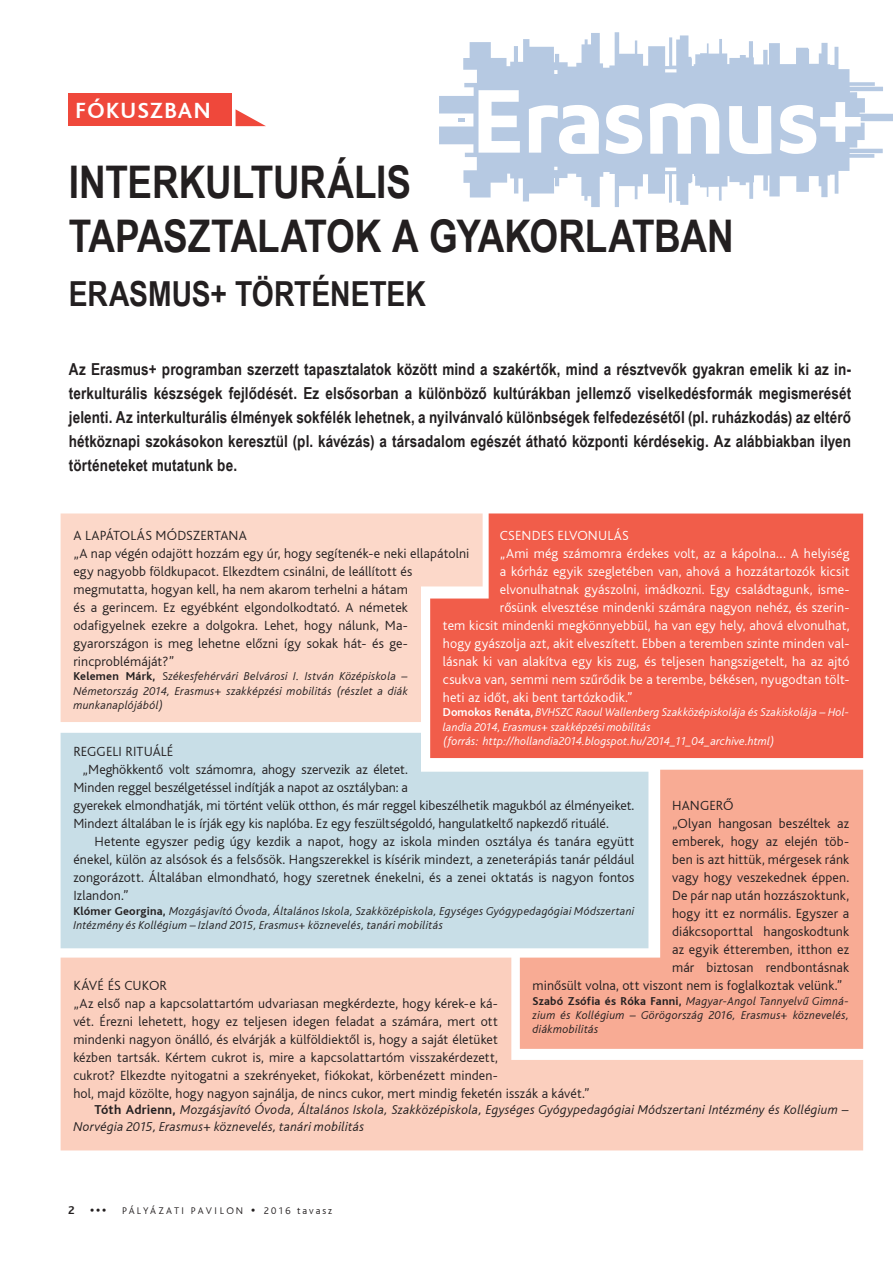
<style>
.page{position:relative;width:893px;height:1263px;background:#fff}
.page>*{position:absolute;margin:0;border:0;box-sizing:border-box;transform-origin:0 0}
.kenyérszöveg_jó{font:700 45px "Arial Narrow";letter-spacing:-.005em;color:#231f20}
.kenyérszöveg_jó-2{font:700 34.5px "Arial Narrow";color:#231f20}
.t1{font:700 23.1px "Bliss";letter-spacing:.05em;color:#fff}
.kenyérszöveg_jó-3{font:700 16.5px/24px "Arial Narrow";letter-spacing:.01em;color:#231f20;text-align:justify}
.kenyérszöveg_jó-4{font:300 13.95px/18px "Bliss CE";letter-spacing:.01em;color:#231f20}
.kenyérszöveg_jó-5{font:300 13.95px "Bliss CE";letter-spacing:.01em;color:#fff}
.kenyérszöveg_jó-6{font:italic 300 13.5px/16.2px "Bliss CE";letter-spacing:.015em;color:#231f20}
.kenyérszöveg_jó-7{font:italic 300 12px/14.4px "Bliss CE";letter-spacing:.02em;color:#231f20;text-align:justify}
.kenyérszöveg_jó-8{font:italic 300 12px/14.4px "Bliss CE";letter-spacing:.005em;color:#fff}
.t2{font:12px "Bliss Bold HU";color:#231f20}
.t3{font:10.5px "Wingdings";color:#231f20}
.t4{font:10.2px "Bliss Light HU";letter-spacing:.19em;color:#231f20}
.s1{font-family:"Bliss";font-weight:700;font-style:normal}
.s2{font-style:normal}
</style>
<div class="page">
<div style="left:68px;top:94px;width:163px;height:32px;background:#ef483b"></div>
<svg style="left:236px;top:109px;width:30px;height:17px"></svg>
<svg style="left:439px;top:32px;width:454px;height:175px;fill:#b6c9e2"></svg>
<svg style="left:572px;top:132px;width:13px;height:14px"></svg>
<div style="left:61px;top:513px;width:369px;height:209px;background:#fcd8c9"></div>
<div style="left:430px;top:513px;width:433px;height:245px;background:#f15d4a"></div>
<svg style="left:61px;top:733px;width:587px;height:215px;background:#cbd8df"></svg>
<svg style="left:520px;top:770px;width:343px;height:187px;background:#e7c1b7"></svg>
<svg style="left:61px;top:957px;width:802px;height:193px;background:#fac9b7"></svg>
<h3 class="t1" style="left:76px;top:98px;width:136px">FÓKUSZBAN</h3>
<p class="kenyérszöveg_jó" style="left:69px;top:148px;width:344px">INTERKULTURÁLIS</p>
<p class="kenyérszöveg_jó" style="left:69px;top:202px;width:666px">TAPASZTALATOK A GYAKORLATBAN</p>
<p class="kenyérszöveg_jó-2" style="left:69px;top:268px;width:359px">ERASMUS+ TÖRTÉNETEK</p>
<p class="kenyérszöveg_jó-3" style="left:69px;top:357px;width:784px">Az Erasmus+ programban szerzett tapasztalatok között mind a szakértők, mind a résztvevők gyakran emelik ki az in&shy;terkulturális készségek fejlődését. Ez elsősorban a különböző kultúrákban jellemző viselkedésformák megismerését jelenti. Az interkulturális élmények sokfélék lehetnek, a nyilvánvaló különbségek felfedezésétől (pl. ruházkodás) az eltérő hétköznapi szokásokon keresztül (pl. kávézás) a társadalom egészét átható központi kérdésekig. Az alábbiakban ilyen történeteket mutatunk be.</p>
<p class="kenyérszöveg_jó-4" style="left:73px;top:526px;width:175px">A LAPÁTOLÁS MÓDSZERTANA</p>
<p class="kenyérszöveg_jó-4" style="left:73px;top:544px;width:397px">„A nap végén odajött hozzám egy úr, hogy segítenék-e neki ellapátolni egy nagyobb földkupacot. Elkezdtem csinálni, de leállított és megmutatta, hogyan kell, ha nem akarom terhelni a hátam<br>és a gerincem. Ez egyébként elgondolkodtató. A németek odafigyelnek ezekre a dolgokra. Lehet, hogy nálunk, Ma&shy;gyarországon is meg lehetne előzni így sokak hát- és ge&shy;rincproblémáját?”</p>
<p class="kenyérszöveg_jó-7" style="left:73px;top:669px;width:336px"><span class="s1">Kelemen Márk,</span> <span class="s2">S</span>zékesfehérvári Belvárosi I. István Középiskola – Németország 2014, Erasmus+ szakképzési mobilitás (részlet a diák munkanaplójából)</p>
<p class="kenyérszöveg_jó-5" style="left:500px;top:528px;width:130px">CSENDES ELVONULÁS</p>
<p class="kenyérszöveg_jó-5" style="left:500px;top:546px;width:351px">„Ami még számomra érdekes volt, az a kápolna… A helyiség</p>
<p class="kenyérszöveg_jó-5" style="left:500px;top:564px;width:351px">a kórház egyik szegletében van, ahová a hozzátartozók kicsit</p>
<p class="kenyérszöveg_jó-5" style="left:500px;top:582px;width:351px">elvonulhatnak gyászolni, imádkozni. Egy családtagunk, isme-</p>
<p class="kenyérszöveg_jó-5" style="left:500px;top:600px;width:351px">rősünk elvesztése mindenki számára nagyon nehéz, és szerin-</p>
<p class="kenyérszöveg_jó-5" style="left:443px;top:618px;width:408px">tem kicsit mindenki megkönnyebbül, ha van egy hely, ahová elvonulhat,</p>
<p class="kenyérszöveg_jó-5" style="left:443px;top:636px;width:408px">hogy gyászolja azt, akit elveszített. Ebben a teremben szinte minden val-</p>
<p class="kenyérszöveg_jó-5" style="left:443px;top:654px;width:408px">lásnak ki van alakítva egy kis zug, és teljesen hangszigetelt, ha az ajtó</p>
<p class="kenyérszöveg_jó-5" style="left:443px;top:672px;width:408px">csukva van, semmi nem szűrődik be a terembe, békésen, nyugodtan tölt-</p>
<p class="kenyérszöveg_jó-5" style="left:443px;top:690px;width:191px">heti az időt, aki bent tartózkodik.”</p>
<p class="kenyérszöveg_jó-8" style="left:443px;top:705px;width:408px"><span class="s1">Domokos Renáta,</span> BVHSZC Raoul Wallenberg Szakközépiskolája és Szakiskolája – Hol&shy;landia 2014, Erasmus+ szakképzési mobilitás</p>
<p class="kenyérszöveg_jó-8" style="left:443px;top:734px;width:333px">(forrás: http://hollandia2014.blogspot.hu/2014_11_04_archive.html)</p>
<p class="kenyérszöveg_jó-4" style="left:73px;top:742px;width:102px">REGGELI RITUÁLÉ</p>
<p class="kenyérszöveg_jó-4" style="left:73px;top:760px;width:562px;text-indent:9px">„Meghökkentő volt számomra, ahogy szervezik az életet.<br>Minden reggel beszélgetéssel indítják a napot az osztályban: a<br>gyerekek elmondhatják, mi történt velük otthon, és már reggel kibeszélhetik magukból az élményeiket.<br>Mindezt általában le is írják egy kis naplóba. Ez egy feszültségoldó, hangulatkeltő napkezdő rituálé.</p>
<p class="kenyérszöveg_jó-4" style="left:73px;top:832px;width:563px;text-align:justify;text-indent:21px">Hetente egyszer pedig úgy kezdik a napot, hogy az iskola minden osztálya és tanára együtt énekel, külön az alsósok és a felsősök. Hangszerekkel is kísérik mindezt, a zeneterápiás tanár például zongorázott. Általában elmondható, hogy szeretnek énekelni, és a zenei oktatás is nagyon fontos Izlandon.”</p>
<p class="kenyérszöveg_jó-7" style="left:73px;top:903px;width:563px"><span class="s1">Klómer Georgina,</span> Mozgásjavító Óvoda, Általános Iskola, Szakközépiskola, Egységes Gyógypedagógiai Módszertani<br>Intézmény és Kollégium – Izland 2015, Erasmus+ köznevelés, tanári mobilitás</p>
<p class="kenyérszöveg_jó-4" style="left:672px;top:796px;width:63px">HANGERŐ</p>
<p class="kenyérszöveg_jó-4" style="left:672px;top:814px;width:179px">„Olyan hangosan beszéltek az</p>
<p class="kenyérszöveg_jó-4" style="left:672px;top:832px;width:179px">emberek, hogy az elején töb-</p>
<p class="kenyérszöveg_jó-4" style="left:672px;top:850px;width:179px">ben is azt hittük, mérgesek ránk</p>
<p class="kenyérszöveg_jó-4" style="left:672px;top:868px;width:179px">vagy hogy veszekednek éppen.</p>
<p class="kenyérszöveg_jó-4" style="left:672px;top:886px;width:178px">De pár nap után hozzászoktunk,</p>
<p class="kenyérszöveg_jó-4" style="left:672px;top:904px;width:178px">hogy itt ez normális. Egyszer a</p>
<p class="kenyérszöveg_jó-4" style="left:672px;top:922px;width:178px">diákcsoporttal hangoskodtunk</p>
<p class="kenyérszöveg_jó-4" style="left:672px;top:940px;width:179px">az egyik étteremben, itthon ez</p>
<p class="kenyérszöveg_jó-4" style="left:672px;top:958px;width:178px">már biztosan rendbontásnak</p>
<p class="kenyérszöveg_jó-4" style="left:533px;top:976px;width:311px">minősült volna, ott viszont nem is foglalkoztak velünk.”</p>
<p class="kenyérszöveg_jó-7" style="left:533px;top:993px;width:318px"><span class="s1">Szabó Zsófia és Róka Fanni,</span> Magyar-Angol Tannyelvű Gimná&shy;zium és Kollégium – Görögország 2016, Erasmus+ köznevelés, diákmobilitás</p>
<p class="kenyérszöveg_jó-4" style="left:73px;top:976px;width:95px">KÁVÉ ÉS CUKOR</p>
<p class="kenyérszöveg_jó-4" style="left:73px;top:994px;width:518px">„Az első nap a kapcsolattartóm udvariasan megkérdezte, hogy kérek-e ká-<br>vét. Érezni lehetett, hogy ez teljesen idegen feladat a számára, mert ott<br>mindenki nagyon önálló, és elvárják a külföldiektől is, hogy a saját életüket<br>kézben tartsák. Kértem cukrot is, mire a kapcsolattartóm visszakérdezett,<br>cukrot? Elkezdte nyitogatni a szekrényeket, fiókokat, körbenézett minden-<br>hol, majd közölte, hogy nagyon sajnálja, de nincs cukor, mert mindig feketén isszák a kávét.”</p>
<p class="kenyérszöveg_jó-6" style="left:73px;top:1102px;width:777px;text-indent:21px"><span class="s1">Tóth Adrienn,</span> Mozgásjavító Óvoda, Általános Iskola, Szakközépiskola, Egységes Gyógypedagógiai Módszertani Intézmény és Kollégium –<br>Norvégia 2015, Erasmus+ köznevelés, tanári mobilitás</p>
<p class="t2" style="left:68px;top:1203px;width:8px">2</p>
<p class="t3" style="left:90px;top:1205px;width:18px">•••</p>
<p class="t4" style="left:122px;top:1205px;width:211px">PÁLYÁZATI PAVILON • 2016 tavasz</p>
</div>
